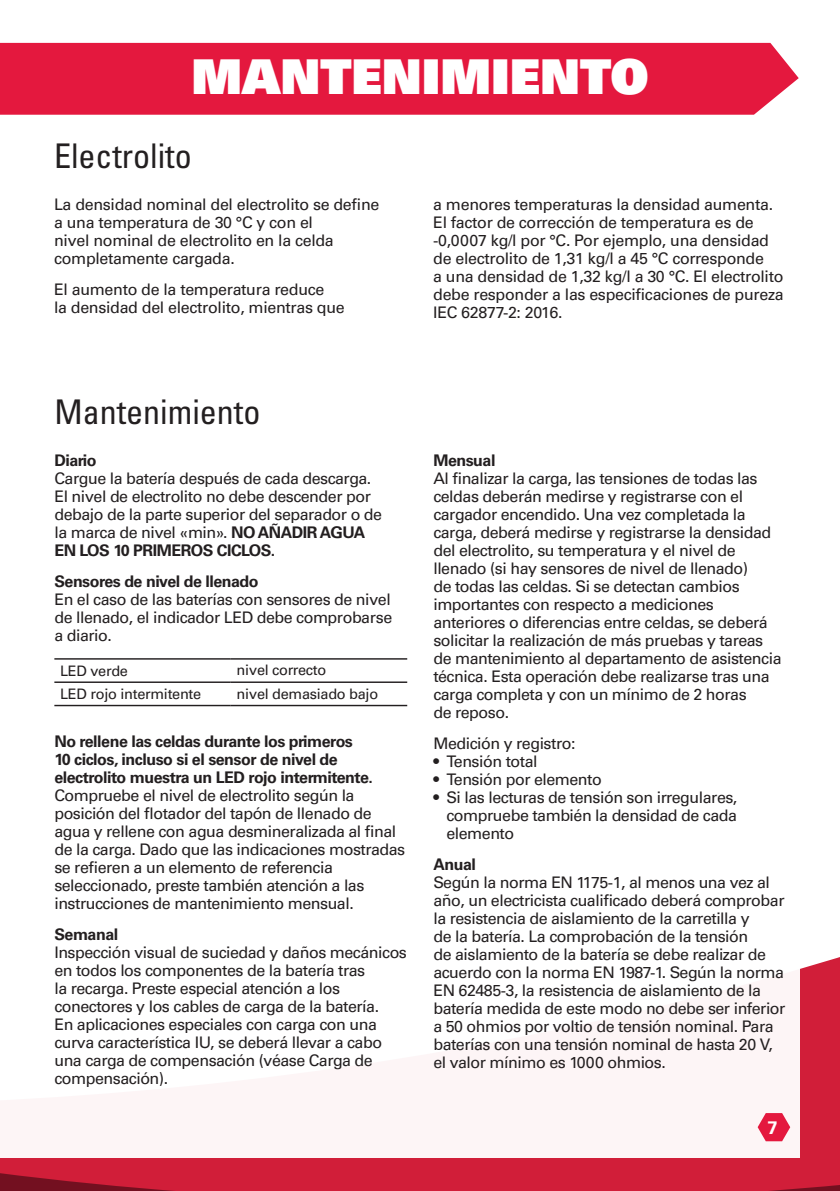
<style>
.page{position:relative;width:840px;height:1191px;background:#fff}
.page>*{position:absolute;margin:0;border:0;box-sizing:border-box;transform-origin:0 0}
.t1{font:48px "Univers LT Std X Black";color:#fff}
.t2{font:condensed 34px "Univers LT Pro";color:#231f20}
.t3{font:700 18px "Univers LT Pro 65";color:#fff}
.t4{font:16px/18px "Univers LT Pro 55 Roman";letter-spacing:-.03em;color:#231f20}
.t5{font:700 16px/18px "Univers LT Pro 65";letter-spacing:-.03em;color:#231f20}
.t6{font:14.6px "Univers LT Pro 55 Roman";letter-spacing:-.02em;color:#231f20}
.s1{font-family:"Univers LT Pro 65";font-weight:700}
</style>
<div class="page">
<svg style="left:0;top:957px;width:839px;height:234px;background:#ce243e"></svg>
<div style="left:0;top:945px;width:799px;height:212px;background:#fff"></div>
<hr style="left:54px;top:658px;width:177px;height:1px;background:#231f20">
<hr style="left:231px;top:658px;width:176px;height:1px;background:#231f20">
<hr style="left:54px;top:681px;width:177px;height:2px;background:#231f20">
<hr style="left:231px;top:681px;width:176px;height:2px;background:#231f20">
<hr style="left:54px;top:705px;width:177px;height:1px;background:#231f20">
<hr style="left:231px;top:705px;width:176px;height:1px;background:#231f20">
<div style="left:0;top:43px;width:798px;height:72px;background:#e4183e"></div>
<svg style="left:757px;top:1113px;width:32px;height:28px"></svg>
<h1 class="t1" style="left:191px;top:45px;width:458px">MANTENIMIENTO</h1>
<h2 class="t2" style="left:54px;top:135px;width:139px">Electrolito</h2>
<p class="t4" style="left:54px;top:195px;width:326px">La densidad nominal del electrolito se define a una temperatura de 30 °C y con el<br>nivel nominal de electrolito en la celda completamente cargada.</p>
<p class="t4" style="left:54px;top:280px;width:292px">El aumento de la temperatura reduce<br>la densidad del electrolito, mientras que</p>
<p class="t4" style="left:433px;top:195px;width:352px">a menores temperaturas la densidad aumenta.<br>El factor de corrección de temperatura es de -0,0007 kg/l por °C. Por ejemplo, una densidad de electrolito de 1,31 kg/l a 45 °C corresponde<br>a una densidad de 1,32 kg/l a 30 °C. El electrolito debe responder a las especificaciones de pureza IEC 62877-2: 2016.</p>
<h2 class="t2" style="left:54px;top:390px;width:207px">Mantenimiento</h2>
<p class="t5" style="left:54px;top:451px;width:44px">Diario</p>
<p class="t4" style="left:54px;top:468px;width:329px">Cargue la batería después de cada descarga.<br>El nivel de electrolito no debe descender por debajo de la parte superior del separador o de la marca de nivel «min». <span class="s1">NO AÑADIR AGUA</span></p>
<p class="t5" style="left:54px;top:535px;width:222px;line-height:31px">EN LOS 10 PRIMEROS CICLOS.<br>Sensores de nivel de llenado</p>
<p class="t4" style="left:54px;top:589px;width:339px;text-align:justify">En el caso de las baterías con sensores de nivel de llenado, el indicador LED debe comprobarse a diario.</p>
<p class="t6" style="left:60px;top:660px;width:69px">LED verde</p>
<p class="t6" style="left:236px;top:660px;width:91px">nivel correcto</p>
<p class="t6" style="left:60px;top:684px;width:142px">LED rojo intermitente</p>
<p class="t6" style="left:236px;top:683px;width:143px">nivel demasiado bajo</p>
<p class="t5" style="left:54px;top:732px;width:320px">No rellene las celdas durante los primeros<br>10 ciclos, incluso si el sensor de nivel de electrolito muestra un LED rojo intermitente.</p>
<p class="t4" style="left:54px;top:785px;width:352px">Compruebe el nivel de electrolito según la posición del flotador del tapón de llenado de agua y rellene con agua desmineralizada al final de la carga. Dado que las indicaciones mostradas se refieren a un elemento de referencia seleccionado, preste también atención a las instrucciones de mantenimiento mensual.</p>
<p class="t5" style="left:54px;top:925px;width:65px">Semanal</p>
<p class="t4" style="left:54px;top:942px;width:354px">Inspección visual de suciedad y daños mecánicos en todos los componentes de la batería tras<br>la recarga. Preste especial atención a los conectores y los cables de carga de la batería.<br>En aplicaciones especiales con carga con una curva característica IU, se deberá llevar a cabo una carga de compensación (véase Carga de compensación).</p>
<p class="t5" style="left:433px;top:451px;width:64px">Mensual</p>
<p class="t4" style="left:433px;top:468px;width:349px">Al finalizar la carga, las tensiones de todas las celdas deberán medirse y registrarse con el cargador encendido. Una vez completada la carga, deberá medirse y registrarse la densidad del electrolito, su temperatura y el nivel de llenado (si hay sensores de nivel de llenado)<br>de todas las celdas. Si se detectan cambios importantes con respecto a mediciones anteriores o diferencias entre celdas, se deberá solicitar la realización de más pruebas y tareas de mantenimiento al departamento de asistencia técnica. Esta operación debe realizarse tras una carga completa y con un mínimo de 2 horas<br>de reposo.</p>
<p class="t4" style="left:433px;top:733px;width:144px">Medición y registro:</p>
<p class="t4" style="left:433px;top:751px;width:106px">• Tensión total</p>
<p class="t4" style="left:433px;top:769px;width:170px">• Tensión por elemento</p>
<p class="t4" style="left:446px;top:787px;width:292px;text-align:justify;text-indent:-13px">• Si las lecturas de tensión son irregulares, compruebe también la densidad de cada elemento</p>
<p class="t5" style="left:433px;top:855px;width:44px">Anual</p>
<p class="t4" style="left:433px;top:872px;width:353px">Según la norma EN 1175-1, al menos una vez al año, un electricista cualificado deberá comprobar la resistencia de aislamiento de la carretilla y<br>de la batería. La comprobación de la tensión<br>de aislamiento de la batería se debe realizar de acuerdo con la norma EN 1987-1. Según la norma EN 62485-3, la resistencia de aislamiento de la batería medida de este modo no debe ser inferior a 50 ohmios por voltio de tensión nominal. Para baterías con una tensión nominal de hasta 20 V, el valor mínimo es 1000 ohmios.</p>
<p class="t3" style="left:767px;top:1116px;width:12px">7</p>
</div>
